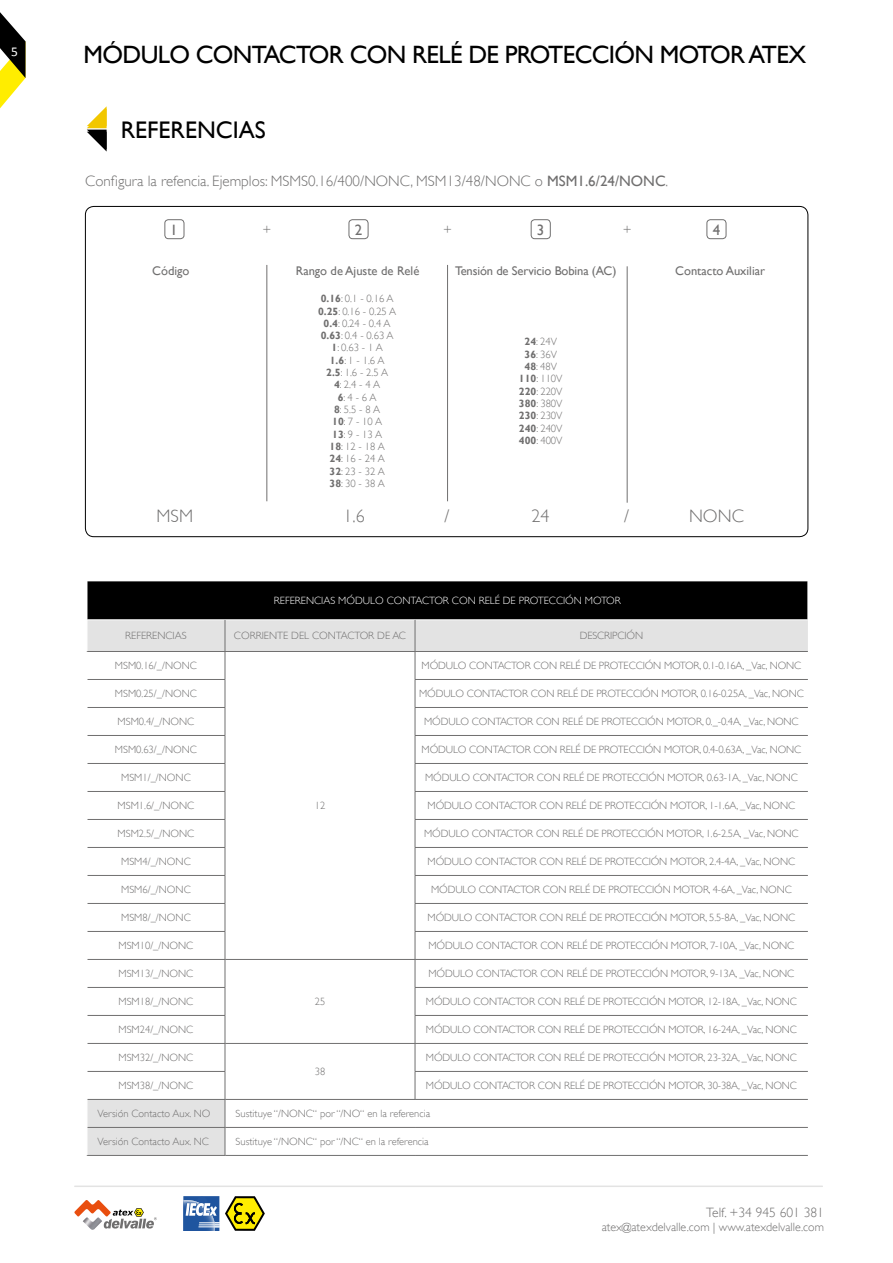
<style>
.page{position:relative;width:893px;height:1263px;background:#fff}
.page>*{position:absolute;margin:0;border:0;box-sizing:border-box;transform-origin:0 0}
.t1{font:25.05px "Gill Sans";letter-spacing:-.025em;color:#000}
.t2{font:24px "Gill Sans";color:#000}
.t3{font:300 18px "Gill Sans";color:#706f6f}
.t4{font:300 15px "Gill Sans";color:#706f6f}
.t5{font:15px "Gill Sans";color:#706f6f}
.t6{font:300 13.5px "Gill Sans";color:#706f6f}
.t7{font:13.5px "Calibri";color:#fff}
.t8{font:12.6px "Gill Sans";color:#706f6f}
.t9{font:300 12px "Gill Sans";color:#706f6f}
.t10{font:300 10.5px "Gill Sans";letter-spacing:-.01em;color:#706f6f}
.t11{font:300 10.5px/12.3px "Gill Sans";color:#706f6f;text-align:center}
.t12{font:300 10.5px "Gill Sans";color:#fff}
.s1{font-weight:400}
.s2{font-weight:700}
</style>
<div class="page">
<svg style="left:0;top:12px;width:26px;height:97px"></svg>
<svg style="left:74px;top:1200px;width:83px;height:28px"></svg>
<svg style="left:225px;top:1196px;width:40px;height:35px"></svg>
<hr style="left:75px;top:1185px;width:747px;height:2px;background:#e3e3e3">
<svg style="left:183px;top:1196px;width:36px;height:35px"></svg>
<svg style="left:87px;top:106px;width:20px;height:46px"></svg>
<hr style="left:267px;top:265px;width:1px;height:236px;background:#706f6f">
<hr style="left:447px;top:265px;width:1px;height:236px;background:#706f6f">
<hr style="left:627px;top:266px;width:1px;height:237px;background:#706f6f">
<div style="left:165px;top:219px;width:19px;height:20px;border:1px solid #706f6f;border-radius:4px"></div>
<div style="left:707px;top:219px;width:19px;height:20px;border:1px solid #706f6f;border-radius:4px"></div>
<div style="left:349px;top:219px;width:19px;height:20px;border:1px solid #706f6f;border-radius:4px"></div>
<div style="left:531px;top:219px;width:19px;height:20px;border:1px solid #706f6f;border-radius:4px"></div>
<div style="left:87px;top:581px;width:721px;height:39px;background:#000"></div>
<hr style="left:87px;top:1155px;width:138px;height:1px;background:#706f6f">
<hr style="left:225px;top:1155px;width:190px;height:1px;background:#706f6f">
<hr style="left:415px;top:1155px;width:393px;height:1px;background:#706f6f">
<svg style="left:87px;top:620px;width:721px;height:535px"></svg>
<hr style="left:87px;top:581px;width:138px;height:1px;background:#fff">
<hr style="left:87px;top:581px;width:1px;height:39px;background:#fff">
<hr style="left:225px;top:581px;width:190px;height:1px;background:#fff">
<hr style="left:415px;top:581px;width:393px;height:1px;background:#fff">
<hr style="left:87px;top:619px;width:138px;height:1px;background:#fff">
<hr style="left:225px;top:619px;width:190px;height:1px;background:#fff">
<hr style="left:415px;top:619px;width:393px;height:1px;background:#fff">
<hr style="left:225px;top:620px;width:1px;height:31px;background:#706f6f">
<hr style="left:415px;top:620px;width:1px;height:31px;background:#706f6f">
<hr style="left:87px;top:651px;width:138px;height:1px;background:#706f6f">
<hr style="left:225px;top:651px;width:190px;height:1px;background:#706f6f">
<hr style="left:415px;top:651px;width:393px;height:1px;background:#706f6f">
<hr style="left:87px;top:620px;width:1px;height:31px;background:#fff">
<p class="t7" style="left:11px;top:43px;width:8px">5</p>
<h1 class="t1" style="left:84px;top:40px;width:724px">MÓDULO CONTACTOR CON RELÉ DE PROTECCIÓN MOTOR ATEX</h1>
<h2 class="t2" style="left:121px;top:116px;width:146px">REFERENCIAS</h2>
<h3 class="t4" style="left:85px;top:172px;width:584px">Configura la refencia. Ejemplos: MSMS0.16/400/NONC, MSM13/48/NONC o <span class="s1">MSM1.6/24/NONC</span>.</h3>
<p class="t6" style="left:262px;top:222px;width:10px">+</p>
<p class="t6" style="left:443px;top:222px;width:10px">+</p>
<p class="t6" style="left:623px;top:222px;width:10px">+</p>
<p class="t8" style="left:152px;top:264px;width:39px">Código</p>
<h3 class="t5" style="left:355px;top:221px;width:9px">2</h3>
<h3 class="t5" style="left:170px;top:221px;width:9px">1</h3>
<h3 class="t5" style="left:537px;top:222px;width:9px">3</h3>
<p class="t8" style="left:296px;top:264px;width:125px">Rango de Ajuste de Relé</p>
<p class="t8" style="left:455px;top:264px;width:163px">Tensión de Servicio Bobina (AC)</p>
<p class="t11" style="left:318px;top:292px;width:80px"><span class="s2">0.16</span>: 0.1 - 0.16 A<br><span class="s2">0.25</span>: 0.16 - 0.25 A<br><span class="s2">0.4</span>: 0.24 - 0.4 A<br><span class="s2">0.63</span>: 0.4 - 0.63 A<br><span class="s2">1</span>: 0.63 - 1 A<br><span class="s2">1.6</span>: 1 - 1.6 A<br><span class="s2">2.5</span>: 1.6 - 2.5 A<br><span class="s2">4</span>: 2.4 - 4 A<br><span class="s2">6</span>: 4 - 6 A<br><span class="s2">8</span>: 5.5 - 8 A<br><span class="s2">10</span>: 7 - 10 A<br><span class="s2">13</span>: 9 - 13 A<br><span class="s2">18</span>: 12 - 18 A<br><span class="s2">24</span>: 16 - 24 A<br><span class="s2">32</span>: 23 - 32 A<br><span class="s2">38</span>: 30 - 38 A</p>
<p class="t11" style="left:519px;top:336px;width:45px"><span class="s2">24</span>: 24V<br><span class="s2">36</span>: 36V<br><span class="s2">48</span>: 48V<br><span class="s2">110</span>: 110V<br><span class="s2">220</span>: 220V<br><span class="s2">380</span>: 380V<br><span class="s2">230</span>: 230V<br><span class="s2">240</span>: 240V<br><span class="s2">400</span>: 400V</p>
<h3 class="t5" style="left:713px;top:221px;width:9px">4</h3>
<p class="t8" style="left:675px;top:264px;width:91px">Contacto Auxiliar</p>
<h3 class="t3" style="left:157px;top:506px;width:38px">MSM</h3>
<h3 class="t3" style="left:344px;top:506px;width:23px">1.6</h3>
<h3 class="t3" style="left:444px;top:506px;width:7px">/</h3>
<h3 class="t3" style="left:624px;top:506px;width:7px">/</h3>
<h3 class="t3" style="left:532px;top:506px;width:19px">24</h3>
<h3 class="t3" style="left:689px;top:506px;width:56px">NONC</h3>
<p class="t12" style="left:274px;top:594px;width:348px">REFERENCIAS MÓDULO CONTACTOR CON RELÉ DE PROTECCIÓN MOTOR</p>
<p class="t10" style="left:125px;top:630px;width:63px">REFERENCIAS</p>
<p class="t10" style="left:234px;top:630px;width:174px">CORRIENTE DEL CONTACTOR DE AC</p>
<p class="t10" style="left:580px;top:630px;width:65px">DESCRIPCIÓN</p>
<p class="t10" style="left:115px;top:660px;width:84px">MSM0.16/_/NONC</p>
<p class="t10" style="left:422px;top:660px;width:381px">MÓDULO CONTACTOR CON RELÉ DE PROTECCIÓN MOTOR, 0.1-0.16A, _Vac, NONC</p>
<p class="t10" style="left:115px;top:687px;width:84px">MSM0.25/_/NONC</p>
<p class="t10" style="left:419px;top:687px;width:386px">MÓDULO CONTACTOR CON RELÉ DE PROTECCIÓN MOTOR, 0.16-0.25A, _Vac, NONC</p>
<p class="t10" style="left:118px;top:715px;width:78px">MSM0.4/_/NONC</p>
<p class="t10" style="left:424px;top:715px;width:376px">MÓDULO CONTACTOR CON RELÉ DE PROTECCIÓN MOTOR, 0._-0.4A, _Vac, NONC</p>
<p class="t10" style="left:115px;top:743px;width:84px">MSM0.63/_/NONC</p>
<p class="t10" style="left:422px;top:743px;width:381px">MÓDULO CONTACTOR CON RELÉ DE PROTECCIÓN MOTOR, 0.4-0.63A, _Vac, NONC</p>
<p class="t10" style="left:121px;top:771px;width:71px">MSM1/_/NONC</p>
<p class="t10" style="left:425px;top:771px;width:374px">MÓDULO CONTACTOR CON RELÉ DE PROTECCIÓN MOTOR, 0.63-1A, _Vac, NONC</p>
<p class="t10" style="left:118px;top:799px;width:78px">MSM1.6/_/NONC</p>
<p class="t10" style="left:428px;top:799px;width:369px">MÓDULO CONTACTOR CON RELÉ DE PROTECCIÓN MOTOR, 1-1.6A, _Vac, NONC</p>
<p class="t10" style="left:118px;top:827px;width:78px">MSM2.5/_/NONC</p>
<p class="t10" style="left:424px;top:827px;width:376px">MÓDULO CONTACTOR CON RELÉ DE PROTECCIÓN MOTOR, 1.6-2.5A, _Vac, NONC</p>
<p class="t10" style="left:121px;top:855px;width:71px">MSM4/_/NONC</p>
<p class="t10" style="left:428px;top:855px;width:369px">MÓDULO CONTACTOR CON RELÉ DE PROTECCIÓN MOTOR, 2.4-4A, _Vac, NONC</p>
<p class="t10" style="left:121px;top:883px;width:71px">MSM6/_/NONC</p>
<p class="t10" style="left:431px;top:883px;width:362px">MÓDULO CONTACTOR CON RELÉ DE PROTECCIÓN MOTOR, 4-6A, _Vac, NONC</p>
<p class="t10" style="left:121px;top:911px;width:71px">MSM8/_/NONC</p>
<p class="t10" style="left:428px;top:911px;width:369px">MÓDULO CONTACTOR CON RELÉ DE PROTECCIÓN MOTOR, 5.5-8A, _Vac, NONC</p>
<p class="t10" style="left:119px;top:939px;width:76px">MSM10/_/NONC</p>
<p class="t10" style="left:428px;top:939px;width:367px">MÓDULO CONTACTOR CON RELÉ DE PROTECCIÓN MOTOR, 7-10A, _Vac, NONC</p>
<p class="t10" style="left:119px;top:967px;width:76px">MSM13/_/NONC</p>
<p class="t10" style="left:315px;top:995px;width:12px">25</p>
<p class="t10" style="left:315px;top:799px;width:12px">12</p>
<p class="t10" style="left:428px;top:967px;width:367px">MÓDULO CONTACTOR CON RELÉ DE PROTECCIÓN MOTOR, 9-13A, _Vac, NONC</p>
<p class="t10" style="left:119px;top:995px;width:76px">MSM18/_/NONC</p>
<p class="t10" style="left:426px;top:995px;width:373px">MÓDULO CONTACTOR CON RELÉ DE PROTECCIÓN MOTOR, 12-18A, _Vac, NONC</p>
<p class="t10" style="left:119px;top:1023px;width:76px">MSM24/_/NONC</p>
<p class="t10" style="left:426px;top:1023px;width:373px">MÓDULO CONTACTOR CON RELÉ DE PROTECCIÓN MOTOR, 16-24A, _Vac, NONC</p>
<p class="t10" style="left:119px;top:1051px;width:76px">MSM32/_/NONC</p>
<p class="t10" style="left:315px;top:1065px;width:12px">38</p>
<p class="t10" style="left:426px;top:1051px;width:373px">MÓDULO CONTACTOR CON RELÉ DE PROTECCIÓN MOTOR, 23-32A, _Vac, NONC</p>
<p class="t10" style="left:119px;top:1079px;width:76px">MSM38/_/NONC</p>
<p class="t10" style="left:426px;top:1079px;width:373px">MÓDULO CONTACTOR CON RELÉ DE PROTECCIÓN MOTOR, 30-38A, _Vac, NONC</p>
<p class="t10" style="left:98px;top:1107px;width:114px">Versión Contacto Aux. NO</p>
<p class="t10" style="left:236px;top:1107px;width:196px">Sustituye “/NONC“ por “/NO“ en la referencia</p>
<p class="t10" style="left:98px;top:1135px;width:113px">Versión Contacto Aux. NC</p>
<p class="t10" style="left:236px;top:1135px;width:195px">Sustituye “/NONC“ por “/NC“ en la referencia</p>
<p class="t6" style="left:706px;top:1205px;width:119px">Telf. +34 945 601 381</p>
<p class="t9" style="left:602px;top:1220px;width:224px">atex@atexdelvalle.com | www.atexdelvalle.com</p>
</div>
